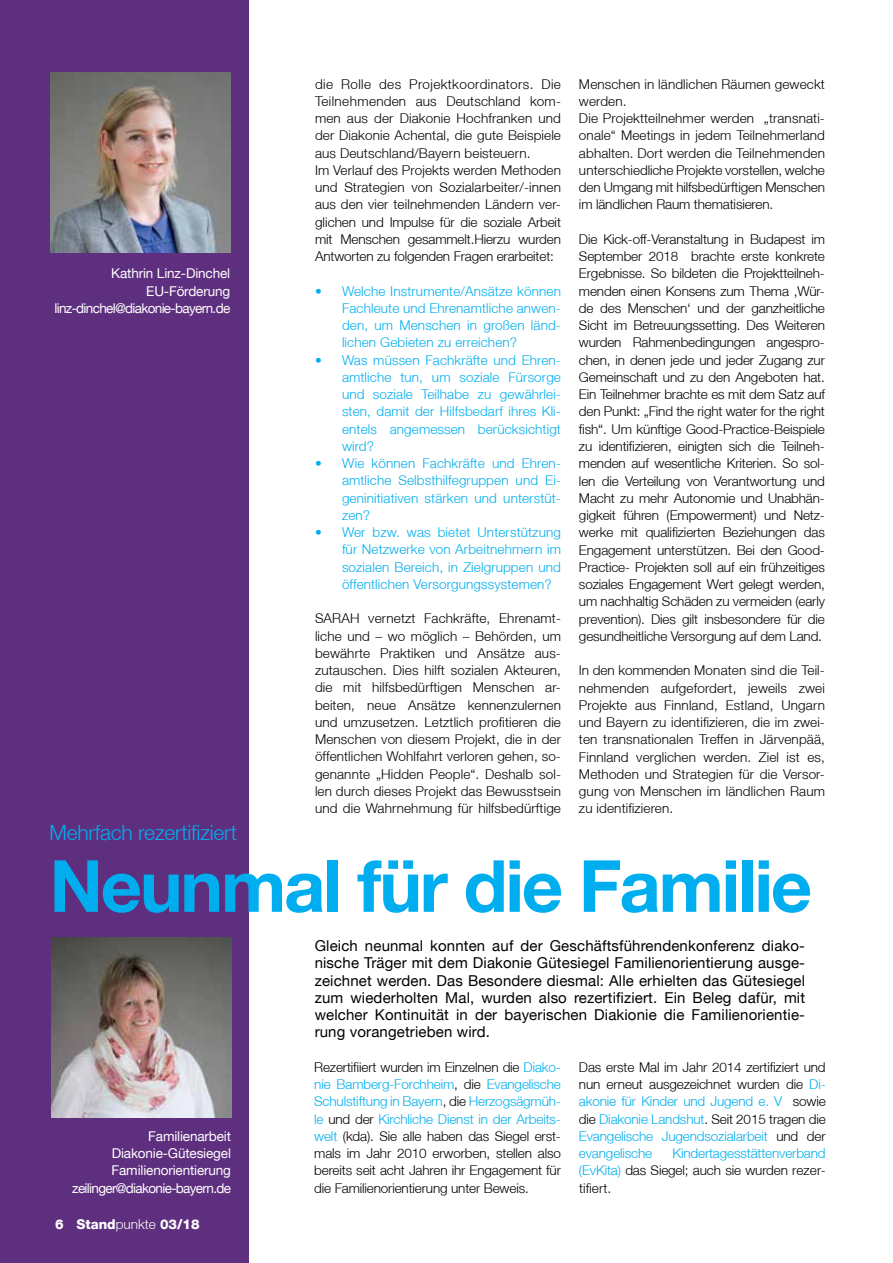
<style>
.page{position:relative;width:893px;height:1263px;background:#fff}
.page>*{position:absolute;margin:0;border:0;box-sizing:border-box;transform-origin:0 0}
.t1{font:700 72px "Helvetica Neue LT";letter-spacing:-.03em;color:#00aeef}
.t2{font:300 21px "Helvetica Neue LT";letter-spacing:-.01em;color:#00aeef}
.t3{font:15px/17.2px "Helvetica Neue LT";letter-spacing:.01em;color:#000;text-align:justify}
.t4{font:300 13.5px/17.2px "Helvetica Neue LT";letter-spacing:.01em;color:#000;text-align:justify}
.t5{font:300 13.5px/17.2px "Helvetica Neue LT";letter-spacing:.01em;color:#00aeef;text-align:justify}
.t6{font:13.5px/17.2px "Helvetica Neue LT";letter-spacing:-.01em;color:#fff;text-align:right}
.t7{font:800 13.5px "Helvetica Neue LT";color:#fff}
.s1{color:#00aeef}
.s2{font-weight:300}
</style>
<div class="page">
<div style="left:0;top:0;width:249px;height:1263px;background:#5e2f7e"></div>
<img style="left:50px;top:72px;width:180px;height:180px">
<img style="left:51px;top:938px;width:180px;height:180px">
<p class="t6" style="left:54px;top:265px;width:177px">Kathrin Linz-Dinchel<br>EU-Förderung linz-dinchel@diakonie-bayern.de</p>
<p class="t4" style="left:315px;top:75px;width:247px;text-align:left">die Rolle des Projektkoordinators. Die Teilnehmenden aus Deutschland kom&shy;men aus der Diakonie Hochfranken und der Diakonie Achental, die gute Beispiele aus Deutschland/Bayern beisteuern.<br>Im Verlauf des Projekts werden Methoden und Strategien von Sozialarbeiter/-innen aus den vier teilnehmenden Ländern ver&shy;glichen und Impulse für die soziale Arbeit mit Menschen gesammelt.Hierzu wurden Antworten zu folgenden Fragen erarbeitet:</p>
<p class="t5" style="left:342px;top:282px;width:220px;text-indent:-27px">• Welche Instrumente/Ansätze können Fachleute und Ehrenamtliche anwen&shy;den, um Menschen in großen länd&shy;lichen Gebieten zu erreichen?</p>
<p class="t5" style="left:342px;top:351px;width:220px;text-indent:-27px">• Was müssen Fachkräfte und Ehren&shy;amtliche tun, um soziale Fürsorge und soziale Teilhabe zu gewährlei&shy;sten, damit der Hilfsbedarf ihres Kli&shy;entels angemessen berücksichtigt wird?</p>
<p class="t5" style="left:342px;top:454px;width:220px;text-indent:-27px">• Wie können Fachkräfte und Ehren&shy;amtliche Selbsthilfegruppen und Ei&shy;geninitiativen stärken und unterstüt&shy;zen?</p>
<p class="t5" style="left:342px;top:523px;width:220px;text-indent:-27px">• Wer bzw. was bietet Unterstützung für Netzwerke von Arbeitnehmern im sozialen Bereich, in Zielgruppen und öffentlichen Versorgungssystemen?</p>
<p class="t4" style="left:315px;top:610px;width:247px">SARAH vernetzt Fachkräfte, Ehrenamt&shy;liche und – wo möglich – Behörden, um bewährte Praktiken und Ansätze aus&shy;zutauschen. Dies hilft sozialen Akteuren, die mit hilfsbedürftigen Menschen ar&shy;beiten, neue Ansätze kennenzulernen und umzusetzen. Letztlich profitieren die Menschen von diesem Projekt, die in der öffentlichen Wohlfahrt verloren gehen, so&shy;genannte „Hidden People“. Deshalb sol&shy;len durch dieses Projekt das Bewusstsein und die Wahrnehmung für hilfsbedürftige</p>
<p class="t4" style="left:579px;top:75px;width:247px;text-align:left">Menschen in ländlichen Räumen geweckt werden.<br>Die Projektteilnehmer werden „transnati&shy;onale“ Meetings in jedem Teilnehmerland abhalten. Dort werden die Teilnehmenden unterschiedliche Projekte vorstellen, welche den Umgang mit hilfsbedürftigen Menschen im ländlichen Raum thematisieren.</p>
<p class="t4" style="left:579px;top:230px;width:247px">Die Kick-off-Veranstaltung in Budapest im September 2018 brachte erste konkrete Ergebnisse. So bildeten die Projektteilneh&shy;menden einen Konsens zum Thema ‚Wür&shy;de des Menschen‘ und der ganzheitliche Sicht im Betreuungssetting. Des Weiteren wurden Rahmenbedingungen angespro&shy;chen, in denen jede und jeder Zugang zur Gemeinschaft und zu den Angeboten hat.<br>Ein Teilnehmer brachte es mit dem Satz auf den Punkt: „Find the right water for the right fish“. Um künftige Good-Practice-Beispiele zu identifizieren, einigten sich die Teilneh&shy;menden auf wesentliche Kriterien. So sol&shy;len die Verteilung von Verantwortung und Macht zu mehr Autonomie und Unabhän&shy;gigkeit führen (Empowerment) und Netz&shy;werke mit qualifizierten Beziehungen das Engagement unterstützen. Bei den Good-Practice- Projekten soll auf ein frühzeitiges soziales Engagement Wert gelegt werden, um nachhaltig Schäden zu vermeiden (early prevention). Dies gilt insbesondere für die gesundheitliche Versorgung auf dem Land.</p>
<p class="t4" style="left:579px;top:662px;width:247px">In den kommenden Monaten sind die Teil&shy;nehmenden aufgefordert, jeweils zwei Projekte aus Finnland, Estland, Ungarn und Bayern zu identifizieren, die im zwei&shy;ten transnationalen Treffen in Järvenpää, Finnland verglichen werden. Ziel ist es, Methoden und Strategien für die Versor&shy;gung von Menschen im ländlichen Raum zu identifizieren.</p>
<h2 class="t2" style="left:50px;top:819px;width:189px">Mehrfach rezertifiziert</h2>
<h1 class="t1" style="left:50px;top:841px;width:764px">Neunmal für die Familie</h1>
<p class="t3" style="left:315px;top:937px;width:492px">Gleich neunmal konnten auf der Geschäftsführendenkonferenz diako&shy;nische Träger mit dem Diakonie Gütesiegel Familienorientierung ausge&shy;zeichnet werden. Das Besondere diesmal: Alle erhielten das Gütesiegel zum wiederholten Mal, wurden also rezertifiziert. Ein Beleg dafür, mit welcher Kontinuität in der bayerischen Diakionie die Familienorientie&shy;rung vorangetrieben wird.</p>
<p class="t4" style="left:314px;top:1058px;width:248px">Rezertifiiert wurden im Einzelnen die <span class="s1">Diako&shy;nie Bamberg-Forchheim</span>, die <span class="s1">Evangelische Schulstiftung in Bayern</span>, die <span class="s1">Herzogsägmüh&shy;le</span> und der <span class="s1">Kirchliche Dienst in der Arbeits&shy;welt</span> (kda). Sie alle haben das Siegel erst&shy;mals im Jahr 2010 erworben, stellen also bereits seit acht Jahren ihr Engagement für die Familienorientierung unter Beweis.</p>
<p class="t4" style="left:579px;top:1058px;width:248px">Das erste Mal im Jahr 2014 zertifiziert und nun erneut ausgezeichnet wurden die <span class="s1">Di&shy;akonie für Kinder und Jugend e. V</span> sowie die <span class="s1">Diakonie Landshut</span>. Seit 2015 tragen die <span class="s1">Evangelische Jugendsozialarbeit</span> und der <span class="s1">evangelische</span></p>
<p class="t6" style="left:72px;top:1127px;width:160px">Familienarbeit<br>Diakonie-Gütesiegel<br>Familienorientierung zeilinger@diakonie-bayern.de</p>
<p class="t4" style="left:579px;top:1144px;width:248px;text-indent:93px"><span class="s1">Kindertagesstättenverband (EvKita)</span> das Siegel; auch sie wurden rezer&shy;tifiert.</p>
<p class="t7" style="left:55px;top:1216px;width:146px">6 Stand<span class="s2">punkte</span> 03/18</p>
</div>
